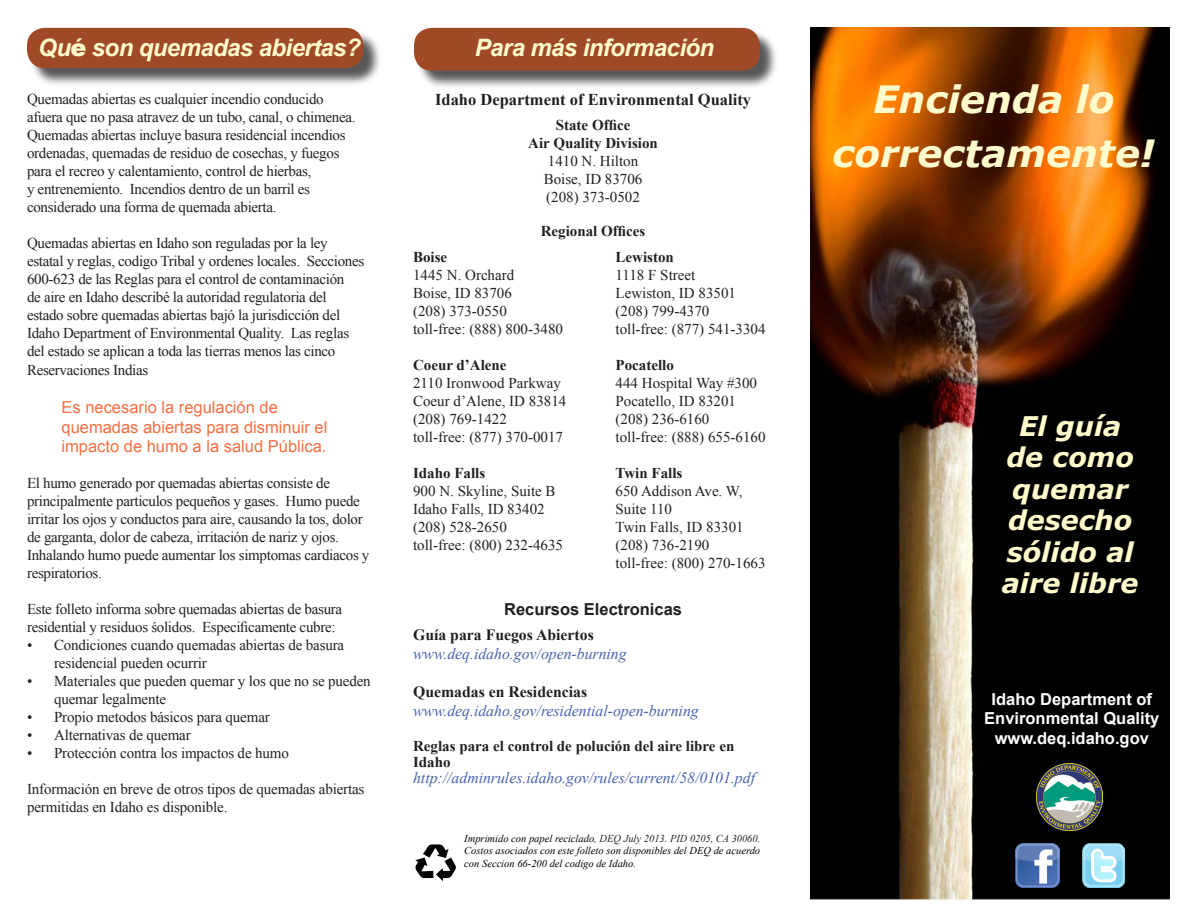
<style>
.page{position:relative;width:1188px;height:918px;background:#fff}
.page>*{position:absolute;margin:0;border:0;box-sizing:border-box;transform-origin:0 0}
.t1{font:italic 700 37.5px "Verdana";color:#fffbcc}
.t2{font:italic 700 27px/31.5px "Verdana";color:#fffbcc;text-align:center}
.t3{font:italic 700 24px "Arial";letter-spacing:-.025em;color:#fffbcc}
.t4{font:16.5px/19.8px "Arial";color:#f36f42}
.t5{font:700 16.5px "Arial";color:#fff}
.t6{font:700 16.5px "Times New Roman";color:#231f20}
.t7{font:700 16.5px "Arial";color:#231f20}
.t8{font:italic 15.75px "Times New Roman";color:#4863ae}
.t9{font:700 15.75px "Times New Roman";color:#231f20}
.t10{font:15px/18px "Times New Roman";letter-spacing:-.02em;color:#231f20}
.t11{font:15px/18px "Times New Roman";color:#231f20}
.t12{font:700 15px/16.2px "Times New Roman";color:#231f20}
.t13{font:italic 10.5px/12.6px "Times New Roman";color:#000;text-align:justify}
.s1{font-weight:900;font-style:normal}
.s2{color:#231f20}
</style>
<div class="page">
<img style="left:810px;top:28px;width:360px;height:872px">
<div style="left:416px;top:30px;width:363px;height:60px;background:#231f20;opacity:.75"></div>
<div style="left:414px;top:28px;width:346px;height:43px;background:#a04926;border-radius:18px"></div>
<div style="left:29px;top:30px;width:353px;height:57px;background:#231f20;opacity:.75"></div>
<div style="left:27px;top:28px;width:336px;height:40px;background:#a04926;border-radius:18px"></div>
<svg style="left:415px;top:844px;width:41px;height:37px"></svg>
<img style="left:1016px;top:844px;width:43px;height:43px">
<img style="left:1083px;top:844px;width:42px;height:43px">
<img style="left:1037px;top:764px;width:66px;height:66px">
<p class="t3" style="left:38px;top:32px;width:324px">Qu<span class="s1">é</span> son quemadas abiertas?</p>
<p class="t10" style="left:27px;top:90px;width:330px">Quemadas abiertas es cualquier incendio conducido afuera que no pasa atravez de un tubo, canal, o chimenea.<br>Quemadas abiertas incluye basura residencial incendios ordenadas, quemadas de residuo de cosechas, y fuegos para el recreo y calentamiento, control de hierbas,<br>y entrenemiento. Incendios dentro de un barril es considerado una forma de quemada abierta.</p>
<p class="t10" style="left:27px;top:234px;width:339px">Quemadas abiertas en Idaho son reguladas por la ley estatal y reglas, codigo Tribal y ordenes locales. Secciones 600-623 de las Reglas para el control de contaminación<br>de aire en Idaho describé la autoridad regulatoria del estado sobre quemadas abiertas bajó la jurisdicción del Idaho Department of Environmental Quality. Las reglas del estado se aplican a toda las tierras menos las cinco Reservaciones Indias</p>
<p class="t4" style="left:62px;top:397px;width:267px">Es necesario la regulación de quemadas abiertas para disminuir el impacto de humo a la salud Pública.</p>
<p class="t10" style="left:27px;top:474px;width:344px">El humo generado por quemadas abiertas consiste de principalmente particulos pequeños y gases. Humo puede irritar los ojos y conductos para aire, causando la tos, dolor de garganta, dolor de cabeza, irritación de nariz y ojos.<br>Inhalando humo puede aumentar los simptomas cardiacos y respiratorios.</p>
<p class="t10" style="left:27px;top:600px;width:317px">Este folleto informa sobre quemadas abiertas de basura residential y residuos śolidos. Especificamente cubre:</p>
<p class="t10" style="left:54px;top:636px;width:292px;text-indent:-27px">• Condiciones cuando quemadas abiertas de basura residencial pueden ocurrir</p>
<p class="t10" style="left:54px;top:672px;width:318px;text-indent:-27px">• Materiales que pueden quemar y los que no se pueden quemar legalmente</p>
<p class="t10" style="left:27px;top:708px;width:244px">• Propio metodos básicos para quemar</p>
<p class="t10" style="left:27px;top:726px;width:165px">• Alternativas de quemar</p>
<p class="t10" style="left:27px;top:744px;width:263px">• Protección contra los impactos de humo</p>
<p class="t10" style="left:27px;top:780px;width:339px">Información en breve de otros tipos de quemadas abiertas permitidas en Idaho es disponible.</p>
<p class="t3" style="left:475px;top:32px;width:241px">Para más información</p>
<p class="t6" style="left:435px;top:88px;width:317px">Idaho Department of Environmental Quality</p>
<p class="t12" style="left:556px;top:116px;width:76px">State Office</p>
<p class="t12" style="left:528px;top:134px;width:131px">Air Quality Division</p>
<p class="t11" style="left:548px;top:151px;width:92px">1410 N. Hilton</p>
<p class="t11" style="left:544px;top:169px;width:100px">Boise, ID 83706</p>
<p class="t11" style="left:546px;top:187px;width:95px">(208) 373-0502</p>
<p class="t12" style="left:541px;top:222px;width:106px">Regional Offices</p>
<p class="t12" style="left:413px;top:249px;width:36px">Boise</p>
<p class="t11" style="left:413px;top:266px;width:103px">1445 N. Orchard</p>
<p class="t11" style="left:413px;top:284px;width:100px">Boise, ID 83706</p>
<p class="t11" style="left:413px;top:302px;width:95px">(208) 373-0550</p>
<p class="t11" style="left:413px;top:320px;width:151px">toll-free: (888) 800-3480</p>
<p class="t12" style="left:413px;top:357px;width:95px">Coeur d’Alene</p>
<p class="t11" style="left:413px;top:374px;width:149px">2110 Ironwood Parkway</p>
<p class="t11" style="left:413px;top:392px;width:155px">Coeur d’Alene, ID 83814</p>
<p class="t11" style="left:413px;top:410px;width:95px">(208) 769-1422</p>
<p class="t11" style="left:413px;top:428px;width:151px">toll-free: (877) 370-0017</p>
<p class="t12" style="left:413px;top:465px;width:74px">Idaho Falls</p>
<p class="t11" style="left:413px;top:482px;width:144px">900 N. Skyline, Suite B</p>
<p class="t11" style="left:413px;top:500px;width:133px">Idaho Falls, ID 83402</p>
<p class="t11" style="left:413px;top:518px;width:95px">(208) 528-2650</p>
<p class="t11" style="left:413px;top:536px;width:151px">toll-free: (800) 232-4635</p>
<p class="t12" style="left:616px;top:249px;width:60px">Lewiston</p>
<p class="t11" style="left:616px;top:266px;width:81px">1118 F Street</p>
<p class="t11" style="left:616px;top:284px;width:122px">Lewiston, ID 83501</p>
<p class="t11" style="left:616px;top:302px;width:95px">(208) 799-4370</p>
<p class="t11" style="left:616px;top:320px;width:151px">toll-free: (877) 541-3304</p>
<p class="t12" style="left:616px;top:357px;width:60px">Pocatello</p>
<p class="t11" style="left:616px;top:374px;width:143px">444 Hospital Way #300</p>
<p class="t11" style="left:616px;top:392px;width:122px">Pocatello, ID 83201</p>
<p class="t11" style="left:616px;top:410px;width:95px">(208) 236-6160</p>
<p class="t11" style="left:616px;top:428px;width:151px">toll-free: (888) 655-6160</p>
<p class="t12" style="left:616px;top:465px;width:68px">Twin Falls</p>
<p class="t11" style="left:616px;top:482px;width:128px">650 Addison Ave. W,<br>Suite 110</p>
<p class="t11" style="left:616px;top:518px;width:130px">Twin Falls, ID 83301</p>
<p class="t11" style="left:616px;top:536px;width:95px">(208) 736-2190</p>
<p class="t11" style="left:616px;top:554px;width:151px">toll-free: (800) 270-1663</p>
<p class="t7" style="left:504px;top:598px;width:179px">Recursos Electronicas</p>
<p class="t9" style="left:413px;top:624px;width:182px">Guía para Fuegos Abiertos</p>
<p class="t8" style="left:413px;top:643px;width:215px">www.deq.idaho.gov/open-burning</p>
<p class="t9" style="left:413px;top:681px;width:176px">Quemadas en Residencias</p>
<p class="t8" style="left:413px;top:700px;width:287px">www.deq.idaho.gov/residential-open-burning</p>
<p class="t12" style="left:413px;top:738px;width:323px">Reglas para el control de polución del aire libre en<br>Idaho</p>
<p class="t8" style="left:413px;top:767px;width:343px">http://adminrules.idaho.gov/rules/current/58/0101.pdf</p>
<p class="t13" style="left:464px;top:832px;width:297px">Imprimido con papel reciclado<span class="s2">, DEQ July 2013. PID 0205, CA 30060.<br></span>Costos asociados con este folleto son disponibles del DEQ de acuerdo con Seccion 66-200 del codigo de Idaho.</p>
<p class="t1" style="left:873px;top:75px;width:243px">Encienda lo</p>
<p class="t1" style="left:832px;top:129px;width:324px">correctamente!</p>
<p class="t2" style="left:1002px;top:409px;width:138px">El guía de como quemar desecho sólido al aire libre</p>
<p class="t5" style="left:992px;top:688px;width:162px">Idaho Department of</p>
<p class="t5" style="left:984px;top:708px;width:177px">Environmental Quality</p>
<p class="t5" style="left:995px;top:728px;width:156px">www.deq.idaho.gov</p>
</div>
